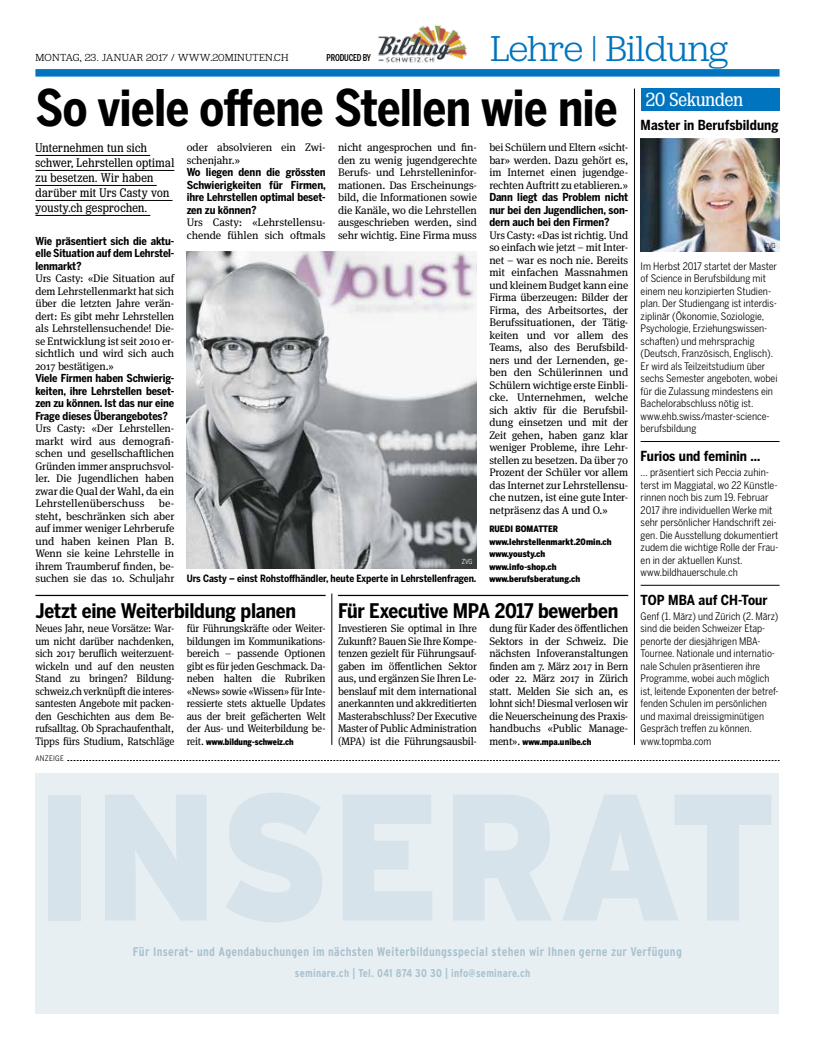
<style>
.page{position:relative;width:815px;height:1063px;background:#fff}
.page>*{position:absolute;margin:0;border:0;box-sizing:border-box;transform-origin:0 0}
.t1{font:700 50px "Benton Sans Cond";letter-spacing:-.015em;color:#000;scale:.95 1}
.t2{font:300 37.5px "Jubilat";letter-spacing:-.01em;color:#0074be}
.t3{font:700 20px "Benton Sans Cond";letter-spacing:-.015em;color:#000}
.t4{font:20px "Jubilat Cond";color:#fff}
.t5{font:700 13.75px "Benton Sans Cond";color:#000}
.t6{font:13.12px/15px "Jubilat Cond";letter-spacing:.025em;color:#000}
.t7{font:700 condensed 12.5px "Interstate";letter-spacing:.025em;color:#a8c1cf}
.t8{font:700 condensed 11.25px "Interstate";letter-spacing:.025em;color:#a8c1cf}
.t9{font:11px/12.5px "Meta Serif OT";letter-spacing:-.01em;color:#000;text-align:justify}
.t10{font:11px/12.5px "Meta Serif OT";letter-spacing:-.01em;color:#000;text-align:justify;scale:.94 1}
.t11{font:700 11px/12.5px "Benton Sans Cond";letter-spacing:-.01em;color:#000;text-align:justify}
.t12{font:300 10.62px "Jubilat";letter-spacing:.02em;color:#000}
.t13{font:10.25px/12.5px "Benton Sans Cond";color:#000}
.t14{font:10px "Courier";color:#000}
.t15{font:700 10px "Benton Sans Cond";letter-spacing:-.005em;color:#000}
.t16{font:500 9.38px "Benton Sans Comp";letter-spacing:-.015em;color:#000}
.t17{font:900 8.75px/12.5px "Benton Sans Cond";letter-spacing:.005em;color:#000}
.t18{font:900 8.75px "Benton Sans Cond";letter-spacing:.005em;color:#000;scale:.94 1}
.t19{font:7.5px "Benton Sans Cond";letter-spacing:.04em;color:#000}
.t20{font:6.88px "Benton Sans Cond";color:#000}
.t21{font:6.88px "Benton Sans Cond";color:#fff;scale:.94 1}
.s1{font-size:30px}
.s2{font-family:"Meta Serif OT";font-weight:400;font-size:11px}
</style>
<div class="page">
<svg style="left:67px;top:760px;width:713px;height:1px"></svg>
<div style="left:641px;top:89px;width:139px;height:22px;background:#0074be"></div>
<hr style="left:641px;top:441px;width:139px;height:1px;background:#000">
<hr style="left:641px;top:585px;width:139px;height:1px;background:#000">
<hr style="left:338px;top:595px;width:290px;height:1px;background:#000">
<hr style="left:35px;top:595px;width:291px;height:1px;background:#000">
<hr style="left:332px;top:594px;width:1px;height:151px;background:#000">
<hr style="left:634px;top:89px;width:1px;height:656px;background:#000">
<hr style="left:35px;top:155px;width:115px;height:1px;background:#000">
<hr style="left:35px;top:170px;width:139px;height:1px;background:#000">
<hr style="left:35px;top:185px;width:122px;height:1px;background:#000">
<hr style="left:35px;top:200px;width:138px;height:1px;background:#000">
<hr style="left:35px;top:215px;width:115px;height:1px;background:#000">
<img style="left:641px;top:138px;width:139px;height:113px">
<div style="left:35px;top:69px;width:745px;height:8px;background:#0074be"></div>
<img style="left:378px;top:24px;width:89px;height:39px">
<img style="left:187px;top:251px;width:290px;height:318px">
<div style="left:35px;top:773px;width:744px;height:241px;background:#e8eff3"></div>
<p class="t12" style="left:35px;top:52px;width:255px">MONTAG, 23. JANUAR 2017 / WWW.20MINUTEN.CH</p>
<p class="t16" style="left:327px;top:52px;width:46px">PRODUCED BY</p>
<h2 class="t2" style="left:490px;top:29px;width:239px">Lehre <span class="s1">|</span> Bildung</h2>
<h1 class="t1" style="left:35px;top:78px;width:614px">So viele offene Stellen wie nie</h1>
<p class="t9" style="left:338px;top:141px;width:140px">nicht angesprochen und fin&shy;den zu wenig jugendgerechte Berufs- und Lehrstelleninfor&shy;mationen. Das Erscheinungs&shy;bild, die Informationen sowie die Kanäle, wo die Lehrstellen ausgeschrieben werden, sind sehr wichtig. Eine Firma muss</p>
<p class="t9" style="left:187px;top:141px;width:140px">oder absolvieren ein Zwi&shy;schenjahr.»</p>
<p class="t11" style="left:187px;top:166px;width:141px">Wo liegen denn die grössten Schwierigkeiten für Firmen, ihre Lehrstellen optimal beset&shy;zen zu können?</p>
<p class="t9" style="left:187px;top:216px;width:140px">Urs Casty: «Lehrstellensu&shy;chende fühlen sich oftmals</p>
<p class="t9" style="left:489px;top:141px;width:140px">bei Schülern und Eltern «sicht&shy;bar» werden. Dazu gehört es, im Internet einen jugendge&shy;rechten Auftritt zu etablieren.»</p>
<p class="t11" style="left:489px;top:191px;width:140px">Dann liegt das Problem nicht nur bei den Jugendlichen, son&shy;dern auch bei den Firmen?</p>
<p class="t9" style="left:489px;top:229px;width:140px">Urs Casty: «Das ist richtig. Und so einfach wie jetzt – mit Inter&shy;net – war es noch nie. Bereits mit einfachen Massnahmen und kleinem Budget kann eine Firma überzeugen: Bilder der Firma, des Arbeitsortes, der Berufssituationen, der Tätig&shy;keiten und vor allem des Teams, also des Berufsbild&shy;ners und der Lernenden, ge&shy;ben den Schülerinnen und Schülern wichtige erste Einbli&shy;cke. Unternehmen, welche sich aktiv für die Berufsbil&shy;dung einsetzen und mit der Zeit gehen, haben ganz klar weniger Probleme, ihre Lehr&shy;stellen zu besetzen. Da über 70<br>Prozent der Schüler vor allem das Internet zur Lehrstellensu&shy;che nutzen, ist eine gute Inter&shy;netpräsenz das A und O.»</p>
<p class="t17" style="left:489px;top:523px;width:124px">RUEDI BOMATTER www.lehrstellenmarkt.20min.ch www.yousty.ch www.info-shop.ch</p>
<p class="t6" style="left:35px;top:140px;width:140px">Unternehmen tun sich schwer, Lehrstellen optimal zu besetzen. Wir haben darüber mit Urs Casty von yousty.ch gesprochen.</p>
<p class="t11" style="left:35px;top:235px;width:140px">Wie präsentiert sich die aktu&shy;elle Situation auf dem Lehrstel&shy;lenmarkt?</p>
<p class="t9" style="left:35px;top:273px;width:140px">Urs Casty: «Die Situation auf dem Lehrstellenmarkt hat sich über die letzten Jahre verän&shy;dert: Es gibt mehr Lehrstellen als Lehrstellensuchende! Die&shy;se Entwicklung ist seit 2010 er&shy;sichtlich und wird sich auch 2017 bestätigen.»</p>
<p class="t11" style="left:35px;top:372px;width:140px">Viele Firmen haben Schwierig&shy;keiten, ihre Lehrstellen beset&shy;zen zu können. Ist das nur eine Frage dieses Überangebotes?</p>
<p class="t9" style="left:35px;top:423px;width:140px">Urs Casty: «Der Lehrstellen&shy;markt wird aus demografi&shy;schen und gesellschaftlichen Gründen immer anspruchsvol&shy;ler. Die Jugendlichen haben zwar die Qual der Wahl, da ein Lehrstellenüberschuss</p>
<p class="t9" style="left:35px;top:498px;width:140px;text-indent:123px">be&shy;steht, beschränken sich aber auf immer weniger Lehrberufe und haben keinen Plan B.<br>Wenn sie keine Lehrstelle in ihrem Traumberuf finden, be&shy;suchen sie das 10. Schuljahr</p>
<p class="t21" style="left:462px;top:558px;width:13px">ZVG</p>
<p class="t15" style="left:187px;top:573px;width:291px">Urs Casty – einst Rohstoffhändler, heute Experte in Lehrstellenfragen.</p>
<p class="t17" style="left:489px;top:573px;width:92px">www.berufsberatung.ch</p>
<h3 class="t3" style="left:338px;top:599px;width:282px">Für Executive MPA 2017 bewerben</h3>
<p class="t9" style="left:338px;top:623px;width:140px">Investieren Sie optimal in Ihre Zukunft? Bauen Sie Ihre Kompe&shy;tenzen gezielt für Führungsauf&shy;gaben im öffentlichen Sektor aus, und ergänzen Sie Ihren Le&shy;benslauf mit dem international anerkannten und akkreditierten Masterabschluss? Der Executive Master of Public Administration (MPA) ist die Führungsausbil-</p>
<p class="t9" style="left:489px;top:623px;width:140px">dung für Kader des öffentlichen Sektors in der Schweiz. Die nächsten Infoveranstaltungen finden am 7. März 2017 in Bern oder 22. März 2017 in Zürich statt. Melden Sie sich an, es lohnt sich! Diesmal verlosen wir die Neuerscheinung des Praxis&shy;handbuchs «Public Manage-</p>
<h3 class="t3" style="left:35px;top:599px;width:262px">Jetzt eine Weiterbildung planen</h3>
<p class="t10" style="left:35px;top:623px;width:149px">Neues Jahr, neue Vorsätze: War&shy;um nicht darüber nachdenken, sich 2017 beruflich weiterzuent&shy;wickeln und auf den neusten Stand zu bringen? Bildung&shy;schweiz.ch verknüpft die interes&shy;santesten Angebote mit packen&shy;den Geschichten aus dem Be&shy;rufsalltag. Ob Sprachaufenthalt, Tipps fürs Studium, Ratschläge</p>
<p class="t10" style="left:187px;top:623px;width:149px">für Führungskräfte oder Weiter&shy;bildungen im Kommunikations&shy;bereich – passende Optionen gibt es für jeden Geschmack. Da&shy;neben halten die Rubriken «News» sowie «Wissen» für Inte&shy;ressierte stets aktuelle Updates aus der breit gefächerten Welt der Aus- und Weiterbildung be-</p>
<p class="t14" style="left:39px;top:713px;width:433px">Anzeige_Spezial_32.qxp:Anzeige_Spezial_32 14.1.2010 15:00 Uhr Seite 1</p>
<p class="t18" style="left:187px;top:737px;width:115px"><span class="s2">reit.</span> www.bildung-schweiz.ch</p>
<p class="t17" style="left:489px;top:735px;width:104px"><span class="s2">ment».</span> www.mpa.unibe.ch</p>
<p class="t19" style="left:35px;top:754px;width:30px">ANZEIGE</p>
<h3 class="t4" style="left:646px;top:88px;width:99px">20 Sekunden</h3>
<p class="t5" style="left:641px;top:116px;width:139px">Master in Berufsbildung</p>
<p class="t20" style="left:765px;top:241px;width:13px">ZVG</p>
<p class="t13" style="left:641px;top:260px;width:138px">Im Herbst 2017 startet der Master of Science in Berufsbildung mit einem neu konzipierten Studien&shy;plan. Der Studiengang ist interdis&shy;ziplinär (Ökonomie, Soziologie,<br>Psychologie, Erziehungswissen&shy;schaften) und mehrsprachig (Deutsch, Französisch, Englisch).<br>Er wird als Teilzeitstudium über sechs Semester angeboten, wobei für die Zulassung mindestens ein<br>Bachelorabschluss nötig ist. www.ehb.swiss/master-science&shy;berufsbildung</p>
<p class="t5" style="left:641px;top:448px;width:121px">Furios und feminin …</p>
<p class="t13" style="left:641px;top:466px;width:139px">… präsentiert sich Peccia zuhin&shy;terst im Maggiatal, wo 22 Künstle&shy;rinnen noch bis zum 19. Februar<br>2017 ihre individuellen Werke mit sehr persönlicher Handschrift zei&shy;gen. Die Ausstellung dokumentiert zudem die wichtige Rolle der Frau&shy;en in der aktuellen Kunst. www.bildhauerschule.ch</p>
<p class="t5" style="left:641px;top:591px;width:129px">TOP MBA auf CH-Tour</p>
<p class="t13" style="left:641px;top:610px;width:140px">Genf (1. März) und Zürich (2. März) sind die beiden Schweizer Etap&shy;penorte der diesjährigen MBA-<br>Tournee. Nationale und internatio&shy;nale Schulen präsentieren ihre<br>Programme, wobei auch möglich ist, leitende Exponenten der betref&shy;fenden Schulen im persönlichen und maximal dreissigminütigen<br>Gespräch treffen zu können. www.topmba.com</p>
<p class="t7" style="left:133px;top:945px;width:550px">Für Inserat- und Agendabuchungen im nächsten Weiterbildungsspecial stehen wir Ihnen gerne zur Verfügung</p>
<p class="t8" style="left:295px;top:967px;width:237px">seminare.ch | Tel. 041 874 30 30 | info@seminare.ch</p>
</div>
